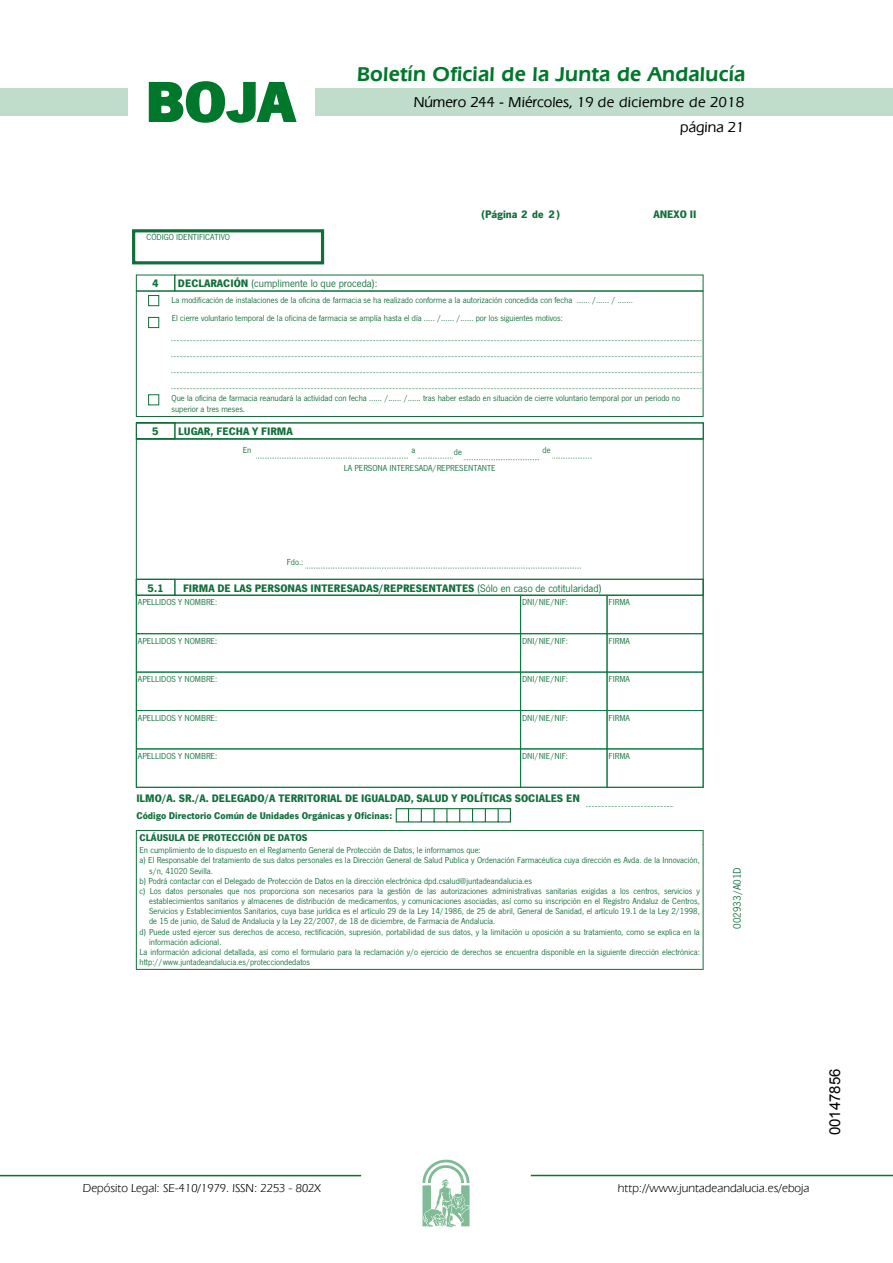
<style>
.page{position:relative;width:893px;height:1263px;background:#fff}
.page>*{position:absolute;margin:0;border:0;box-sizing:border-box;transform-origin:0 0}
.t1{font:700 57.75px "News Got T";color:#00782c;scale:1.14 1}
.t2{font:600 21px "Eras IT Cby BT";letter-spacing:.01em;color:#00782c}
.t3{font:500 15px/24.5px "Eras IT Cby BT";color:#000;text-align:right}
.t4{font:15px "Arial";color:#000}
.t5{font:12px "Eras IT Cby BT";color:#000}
.t6{font:700 11.25px "News Got T";color:#11703a}
.t7{font:11.25px "News Got T";color:#11703a}
.t8{font:11.25px "News Got T";color:#10713a}
.t9{font:700 11.25px "News Got T";color:#10713a}
.t10{font:700 10.2px/22.2px "News Got T";color:#11703a}
.t11{font:9px/17.5px "News Got T";color:#11703a}
.s1{color:#10713a}
.s2{font-weight:700}
.s3{font-weight:400}
</style>
<div class="page">
<div style="left:315px;top:88px;width:577px;height:28px;background:#bfddca"></div>
<div style="left:0;top:88px;width:128px;height:28px;background:#bfddca"></div>
<hr style="left:0;top:1175px;width:361px;height:1px;background:#00782c">
<svg style="left:422px;top:1159px;width:47px;height:68px"></svg>
<hr style="left:531px;top:1175px;width:361px;height:1px;background:#00782c">
<svg style="left:148px;top:81px;width:149px;height:42px"></svg>
<div style="left:132px;top:229px;width:192px;height:35px;border:3px solid #11703a"></div>
<div style="left:136px;top:291px;width:567px;height:126px;border:1px solid #11703a"></div>
<div style="left:148px;top:295px;width:11px;height:11px;border:1px solid #11703a"></div>
<div style="left:148px;top:317px;width:11px;height:11px;border:1px solid #11703a"></div>
<svg style="left:171px;top:340px;width:530px;height:1px"></svg>
<svg style="left:171px;top:356px;width:530px;height:1px"></svg>
<svg style="left:171px;top:372px;width:530px;height:1px"></svg>
<svg style="left:171px;top:388px;width:530px;height:1px"></svg>
<div style="left:148px;top:394px;width:11px;height:11px;border:1px solid #11703a"></div>
<svg style="left:135px;top:422px;width:569px;height:18px"></svg>
<div style="left:174px;top:422px;width:529px;height:17px;border:1px solid #11703a"></div>
<svg style="left:256px;top:458px;width:152px;height:1px"></svg>
<svg style="left:418px;top:458px;width:34px;height:1px"></svg>
<svg style="left:464px;top:459px;width:75px;height:1px"></svg>
<svg style="left:552px;top:458px;width:40px;height:1px"></svg>
<svg style="left:306px;top:568px;width:275px;height:1px"></svg>
<svg style="left:135px;top:578px;width:569px;height:18px"></svg>
<div style="left:174px;top:579px;width:529px;height:17px;border:1px solid #11703a"></div>
<div style="left:136px;top:595px;width:384px;height:39px;border:1px solid #097c3f"></div>
<div style="left:520px;top:595px;width:87px;height:39px;border:1px solid #097c3f"></div>
<div style="left:607px;top:595px;width:96px;height:39px;border:1px solid #097c3f"></div>
<div style="left:136px;top:672px;width:384px;height:39px;border:1px solid #097c3f"></div>
<div style="left:520px;top:672px;width:87px;height:39px;border:1px solid #097c3f"></div>
<div style="left:607px;top:672px;width:96px;height:39px;border:1px solid #097c3f"></div>
<div style="left:136px;top:710px;width:384px;height:39px;border:1px solid #097c3f"></div>
<div style="left:520px;top:710px;width:87px;height:39px;border:1px solid #097c3f"></div>
<div style="left:607px;top:710px;width:96px;height:39px;border:1px solid #097c3f"></div>
<svg style="left:586px;top:806px;width:87px;height:1px"></svg>
<hr style="left:136px;top:830px;width:567px;height:1px;background:#11703a">
<svg style="left:702px;top:831px;width:1px;height:13px"></svg>
<svg style="left:136px;top:830px;width:1px;height:14px"></svg>
<hr style="left:136px;top:969px;width:567px;height:1px;background:#11703a">
<hr style="left:702px;top:844px;width:1px;height:126px;background:#11703a">
<hr style="left:136px;top:844px;width:1px;height:126px;background:#11703a">
<svg style="left:395px;top:808px;width:116px;height:15px"></svg>
<h1 class="t1" style="left:145px;top:68px;width:133px">BOJA</h1>
<p class="t11" style="left:146px;top:229px;width:85px">CÓDIGO IDENTIFICATIVO</p>
<h2 class="t2" style="left:357px;top:62px;width:390px">Boletín Oficial de la Junta de Andalucía</h2>
<h3 class="t3" style="left:414px;top:90px;width:332px">Número 244 - Miércoles, 19 de diciembre de 2018 página 21</h3>
<p class="t6" style="left:481px;top:207px;width:80px">(Página <span class="s1">2</span> de )</p>
<p class="t9" style="left:548px;top:207px;width:8px">2</p>
<p class="t9" style="left:653px;top:207px;width:44px">ANEXO II</p>
<p class="t6" style="left:152px;top:276px;width:8px">4</p>
<p class="t7" style="left:178px;top:277px;width:201px"><span class="s2">DECLARACIÓN</span> (cumplimente lo que proceda):</p>
<p class="t11" style="left:171px;top:292px;width:463px">La modificación de instalaciones de la oficina de farmacia se ha realizado conforme a la autorización concedida con fecha ...... /...... / .......<br>El cierre voluntario temporal de la oficina de farmacia se amplía hasta el día ..... /...... /…... por los siguientes motivos:</p>
<p class="t11" style="left:171px;top:393px;width:510px;line-height:10.8px">Que la oficina de farmacia reanudará la actividad con fecha ...... /...... /…... tras haber estado en situación de cierre voluntario temporal por un periodo no superior a tres meses.</p>
<p class="t6" style="left:152px;top:425px;width:8px">5</p>
<p class="t6" style="left:178px;top:425px;width:116px">LUGAR, FECHA Y FIRMA</p>
<p class="t11" style="left:243px;top:442px;width:10px">En</p>
<p class="t11" style="left:411px;top:442px;width:5px">a</p>
<p class="t11" style="left:454px;top:443px;width:10px">de</p>
<p class="t11" style="left:542px;top:442px;width:10px">de</p>
<p class="t11" style="left:344px;top:459px;width:153px">LA PERSONA INTERESADA/REPRESENTANTE</p>
<p class="t11" style="left:287px;top:554px;width:18px">Fdo.:</p>
<p class="t6" style="left:147px;top:581px;width:18px">5.1</p>
<p class="t6" style="left:183px;top:581px;width:420px">FIRMA DE LAS PERSONAS INTERESADAS/REPRESENTANTES <span class="s3">(Sólo en caso de cotitularidad)</span></p>
<p class="t11" style="left:138px;top:594px;width:81px">APELLIDOS Y NOMBRE:</p>
<p class="t11" style="left:522px;top:594px;width:47px">DNI/NIE/NIF:</p>
<p class="t11" style="left:608px;top:594px;width:23px">FIRMA</p>
<p class="t11" style="left:138px;top:632px;width:81px">APELLIDOS Y NOMBRE:</p>
<p class="t11" style="left:522px;top:632px;width:47px">DNI/NIE/NIF:</p>
<p class="t11" style="left:608px;top:632px;width:23px">FIRMA</p>
<p class="t11" style="left:138px;top:671px;width:81px">APELLIDOS Y NOMBRE:</p>
<p class="t11" style="left:522px;top:671px;width:47px">DNI/NIE/NIF:</p>
<p class="t11" style="left:608px;top:671px;width:23px">FIRMA</p>
<p class="t11" style="left:138px;top:709px;width:81px">APELLIDOS Y NOMBRE:</p>
<p class="t11" style="left:522px;top:709px;width:47px">DNI/NIE/NIF:</p>
<p class="t11" style="left:608px;top:709px;width:23px">FIRMA</p>
<p class="t11" style="left:138px;top:747px;width:81px">APELLIDOS Y NOMBRE:</p>
<p class="t11" style="left:522px;top:747px;width:47px">DNI/NIE/NIF:</p>
<p class="t11" style="left:608px;top:747px;width:23px">FIRMA</p>
<p class="t6" style="left:136px;top:792px;width:445px">ILMO/A. SR./A. DELEGADO/A TERRITORIAL DE IGUALDAD, SALUD Y POLÍTICAS SOCIALES EN</p>
<p class="t10" style="left:139px;top:804px;width:254px;text-indent:-3px">Código Directorio Común de Unidades Orgánicas y Oficinas:<br>CLÁUSULA DE PROTECCIÓN DE DATOS</p>
<p class="t11" style="left:139px;top:842px;width:343px">En cumplimiento de lo dispuesto en el Reglamento General de Protección de Datos, le informamos que:</p>
<p class="t11" style="left:139px;top:852px;width:562px">a) El Responsable del tratamiento de sus datos personales es la Dirección General de Salud Publica y Ordenación Farmacéutica cuya dirección es Avda. de la Innovación,</p>
<p class="t11" style="left:149px;top:862px;width:65px">s/n, 41020 Sevilla.</p>
<p class="t11" style="left:139px;top:872px;width:394px">b) Podrá contactar con el Delegado de Protección de Datos en la dirección electrónica dpd.csalud@juntadeandalucia.es</p>
<p class="t11" style="left:139px;top:882px;width:562px">c) Los datos personales que nos proporciona son necesarios para la gestión de las autorizaciones administrativas sanitarias exigidas a los centros, servicios y</p>
<p class="t11" style="left:149px;top:892px;width:552px">establecimientos sanitarios y almacenes de distribución de medicamentos, y comunicaciones asociadas, así como su inscripción en el Registro Andaluz de Centros,</p>
<p class="t11" style="left:149px;top:903px;width:552px">Servicios y Establecimientos Sanitarios, cuya base jurídica es el artículo 29 de la Ley 14/1986, de 25 de abril, General de Sanidad, el artículo 19.1 de la Ley 2/1998,</p>
<p class="t11" style="left:149px;top:913px;width:348px">de 15 de junio, de Salud de Andalucía y la Ley 22/2007, de 18 de diciembre, de Farmacia de Andalucía.</p>
<p class="t11" style="left:140px;top:923px;width:562px">d) Puede usted ejercer sus derechos de acceso, rectificación, supresión, portabilidad de sus datos, y la limitación u oposición a su tratamiento, como se explica en la</p>
<p class="t11" style="left:149px;top:933px;width:74px">información adicional.</p>
<p class="t11" style="left:140px;top:943px;width:562px">La información adicional detallada, así como el formulario para la reclamación y/o ejercicio de derechos se encuentra disponible en la siguiente dirección electrónica:</p>
<p class="t11" style="left:139px;top:953px;width:172px">http://www.juntadeandalucia.es/protecciondedatos</p>
<p class="t8" style="left:730px;top:929px;width:63px;rotate:-90deg">002933/A01D</p>
<h3 class="t5" style="left:83px;top:1181px;width:239px">Depósito Legal: SE-410/1979. ISSN: 2253 - 802X</h3>
<h3 class="t5" style="left:618px;top:1181px;width:193px">http://www.juntadeandalucia.es/eboja</h3>
<h3 class="t4" style="left:825px;top:1135px;width:68px;rotate:-90deg">00147856</h3>
</div>
